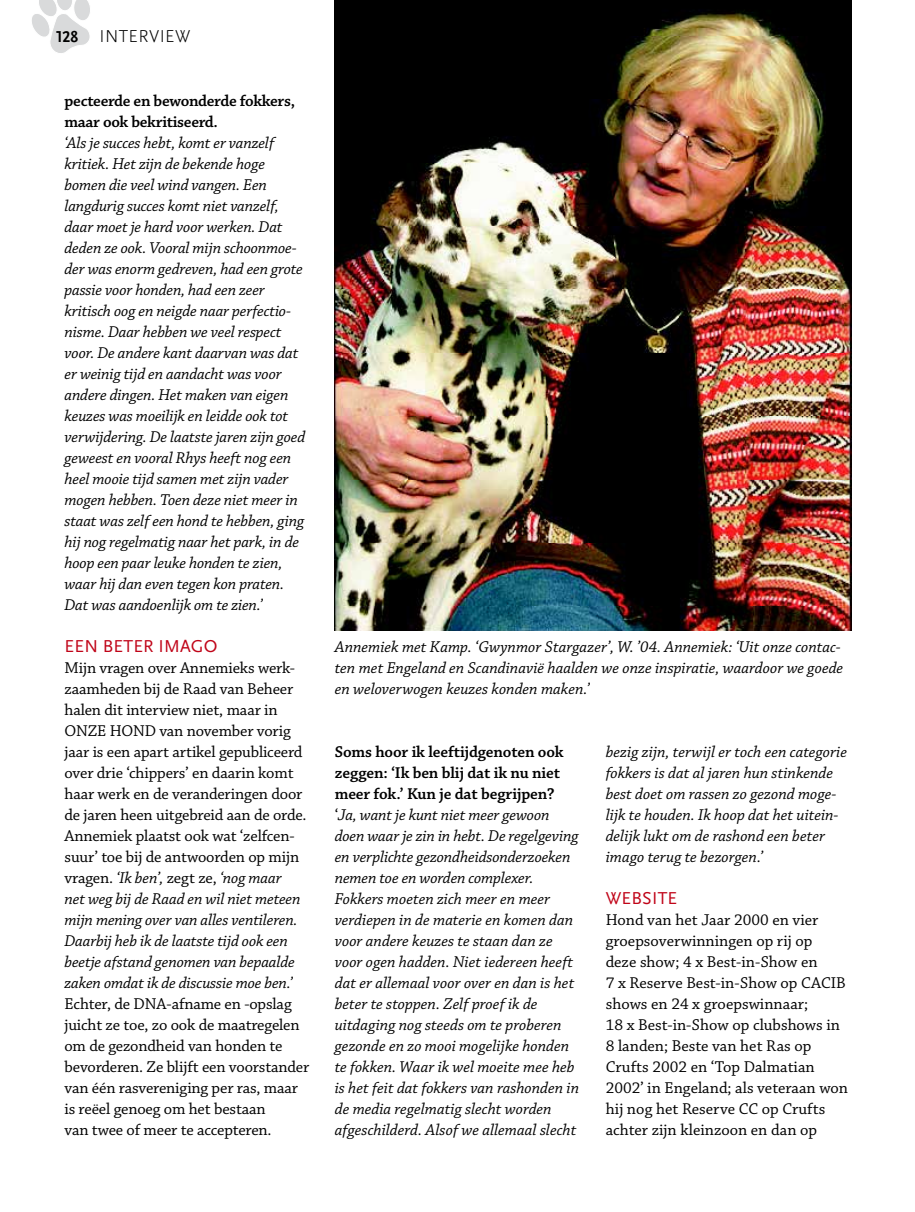
<style>
.page{position:relative;width:915px;height:1212px;background:#fff}
.page>*{position:absolute;margin:0;border:0;box-sizing:border-box;transform-origin:0 0}
.t1{font:18px "Scala Sans Pro";letter-spacing:.01em;color:#c00418}
.t2{font:300 18px "Scala Sans Pro";letter-spacing:.02em;color:#000}
.t3{font:italic 16.5px/21px "Chaparral Pro";letter-spacing:-.005em;color:#000}
.t4{font:16.5px/21px "Chaparral Pro";letter-spacing:-.01em;color:#000}
.t5{font:600 16.5px/21px "Chaparral Pro";letter-spacing:-.02em;color:#000}
.s1{font-weight:700;font-size:16.5px}
.s2{font-style:italic}
.s3{font-weight:600;font-style:normal}
.s4{font-style:normal}
</style>
<div class="page">
<img style="left:334px;top:0;width:516px;height:631px">
<svg style="left:32px;top:0;width:58px;height:53px"></svg>
<p class="t2" style="left:56px;top:26px;width:135px"><span class="s1">128</span> INTERVIEW</p>
<p class="t5" style="left:64px;top:90px;width:232px">pecteerde en bewonderde fokkers, maar ook bekritiseerd.</p>
<p class="t3" style="left:64px;top:132px;width:242px">‘Als je succes hebt, komt er vanzelf kritiek. Het zijn de bekende hoge bomen die veel wind vangen. Een langdurig succes komt niet vanzelf, daar moet je hard voor werken. Dat deden ze ook. Vooral mijn schoonmoe&shy;der was enorm gedreven, had een grote passie voor honden, had een zeer kritisch oog en neigde naar perfectio&shy;nisme. Daar hebben we veel respect voor. De andere kant daarvan was dat er weinig tijd en aandacht was voor andere dingen. Het maken van eigen keuzes was moeilijk en leidde ook tot verwijdering. De laatste jaren zijn goed geweest en vooral Rhys heeft nog een heel mooie tijd samen met zijn vader mogen hebben. Toen deze niet meer in staat was zelf een hond te hebben, ging hij nog regelmatig naar het park, in de hoop een paar leuke honden te zien, waar hij dan even tegen kon praten.<br>Dat was aandoenlijk om te zien.’</p>
<p class="t1" style="left:65px;top:635px;width:154px">EEN BETER IMAGO</p>
<p class="t4" style="left:64px;top:657px;width:243px">Mijn vragen over Annemieks werk&shy;zaamheden bij de Raad van Beheer halen dit interview niet, maar in ONZE HOND van november vorig jaar is een apart artikel gepubliceerd over drie ‘chippers’ en daarin komt haar werk en de veranderingen door de jaren heen uitgebreid aan de orde.<br>Annemiek plaatst ook wat ‘zelfcen&shy;suur’ toe bij de antwoorden op mijn vragen. <span class="s2">‘Ik ben’,</span> zegt ze, <span class="s2">‘nog maar<br>net weg bij de Raad en wil niet meteen mijn mening over van alles ventileren.<br>Daarbij heb ik de laatste tijd ook een beetje afstand genomen van bepaalde zaken omdat ik de discussie moe ben.’</span></p>
<p class="t4" style="left:64px;top:994px;width:246px">Echter, de DNA-afname en -opslag juicht ze toe, zo ook de maatregelen om de gezondheid van honden te bevorderen. Ze blijft een voorstander van één rasvereniging per ras, maar is reëel genoeg om het bestaan<br>van twee of meer te accepteren.</p>
<p class="t3" style="left:334px;top:636px;width:510px">Annemiek met Kamp. ‘Gwynmor Stargazer’, W. ’04. Annemiek: ‘Uit onze contac&shy;ten met Engeland en Scandinavië haalden we onze inspiratie, waardoor we goede en weloverwogen keuzes konden maken.’</p>
<p class="t3" style="left:334px;top:742px;width:246px"><span class="s3">Soms hoor ik leeftijdgenoten ook zeggen: ‘Ik ben blij dat ik nu niet meer fok.’ Kun je dat begrijpen? </span><span class="s4">‘</span>Ja, want je kunt niet meer gewoon doen waar je zin in hebt. De regelgeving en verplichte gezondheidsonderzoeken nemen toe en worden complexer.<br>Fokkers moeten zich meer en meer verdiepen in de materie en komen dan voor andere keuzes te staan dan ze voor ogen hadden. Niet iedereen heeft dat er allemaal voor over en dan is het beter te stoppen. Zelf proef ik de uitdaging nog steeds om te proberen gezonde en zo mooi mogelijke honden te fokken. Waar ik wel moeite mee heb is het feit dat fokkers van rashonden in de media regelmatig slecht worden afgeschilderd. Alsof we allemaal slecht</p>
<p class="t3" style="left:605px;top:742px;width:243px">bezig zijn, terwijl er toch een categorie fokkers is dat al jaren hun stinkende best doet om rassen zo gezond moge&shy;lijk te houden. Ik hoop dat het uitein&shy;delijk lukt om de rashond een beter imago terug te bezorgen.’</p>
<p class="t1" style="left:605px;top:887px;width:73px">WEBSITE</p>
<p class="t4" style="left:605px;top:909px;width:244px">Hond van het Jaar 2000 en vier groepsoverwinningen op rij op<br>deze show; 4 x Best-in-Show en<br>7 x Reserve Best-in-Show op CACIB shows en 24 x groepswinnaar;<br>18 x Best-in-Show op clubshows in<br>8 landen; Beste van het Ras op<br>Crufts 2002 en ‘Top Dalmatian<br>2002’ in Engeland; als veteraan won hij nog het Reserve CC op Crufts achter zijn kleinzoon en dan op</p>
</div>
